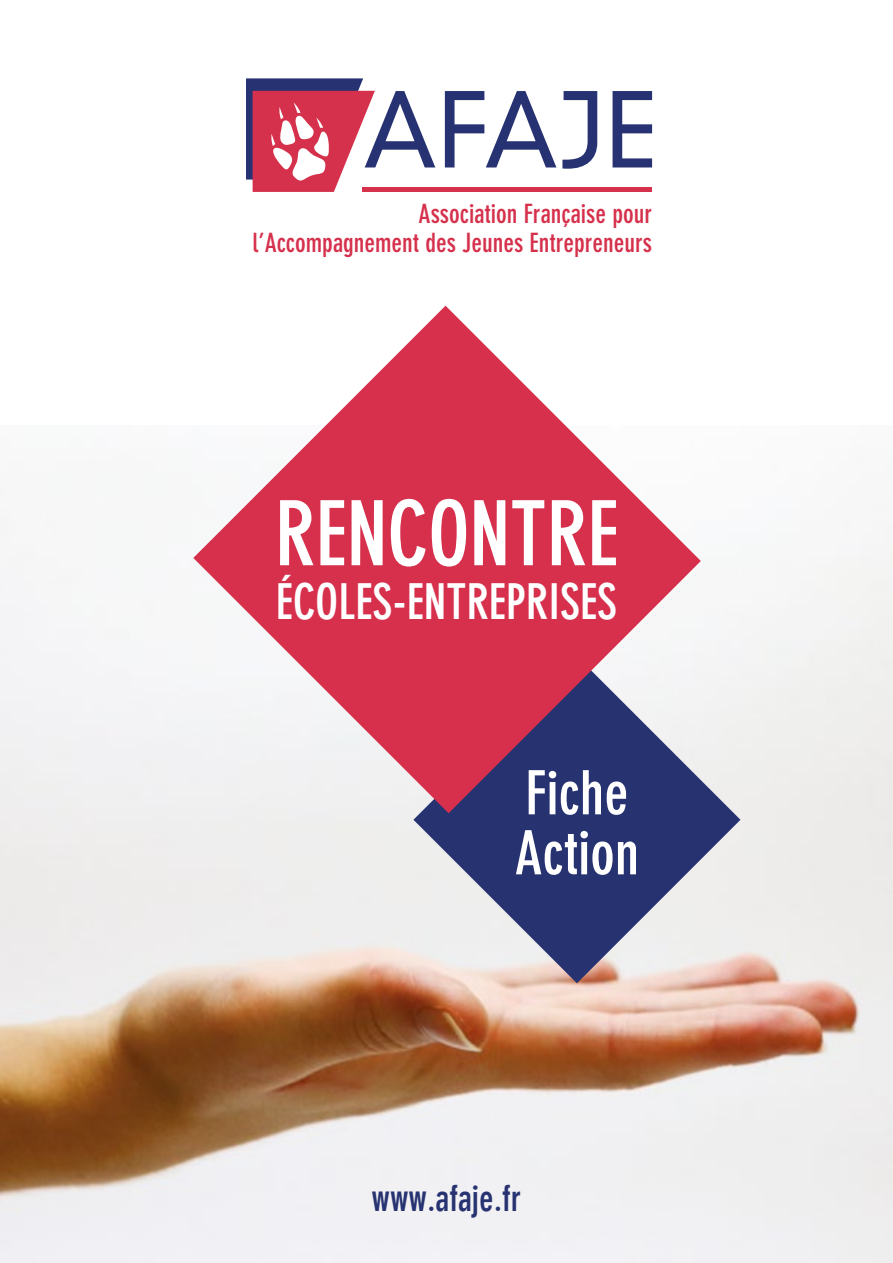
<style>
.page{position:relative;width:893px;height:1263px;background:#fff}
.page>*{position:absolute;margin:0;border:0;box-sizing:border-box;transform-origin:0 0}
.t1{font:88.35px "DIN Neu Gro Bol Con";color:#fff}
.t2{font:60px/60px "DIN Neu Gro Bol Con";color:#fff}
.t3{font:48.75px "DIN Neu Gro Bol Con";color:#fff}
.t4{font:35.7px "DIN Neu Gro Bol Con";color:#273271}
.t5{font:26.1px/28.8px "DIN Neu Gro Bol Con";color:#d6314c;text-align:right}
</style>
<div class="page">
<img style="left:0;top:544px;width:893px;height:719px">
<svg style="left:413px;top:656px;width:327px;height:327px;background:#8f91ad"></svg>
<svg style="left:193px;top:306px;width:508px;height:507px"></svg>
<svg style="left:445px;top:91px;width:111px;height:76px"></svg>
<svg style="left:562px;top:91px;width:35px;height:78px"></svg>
<svg style="left:613px;top:91px;width:39px;height:76px"></svg>
<svg style="left:247px;top:78px;width:188px;height:114px"></svg>
<hr style="left:362px;top:188px;width:290px;height:4px;background:#d6314c">
<p class="t5" style="left:253px;top:200px;width:401px">Association Française pour l’Accompagnement des Jeunes Entrepreneurs</p>
<p class="t1" style="left:275px;top:483px;width:345px">RENCONTRE</p>
<p class="t3" style="left:276px;top:574px;width:343px">ÉCOLES-ENTREPRISES</p>
<p class="t2" style="left:515px;top:763px;width:126px">Fiche<br>Action</p>
<p class="t4" style="left:372px;top:1178px;width:151px">www.afaje.fr</p>
</div>
